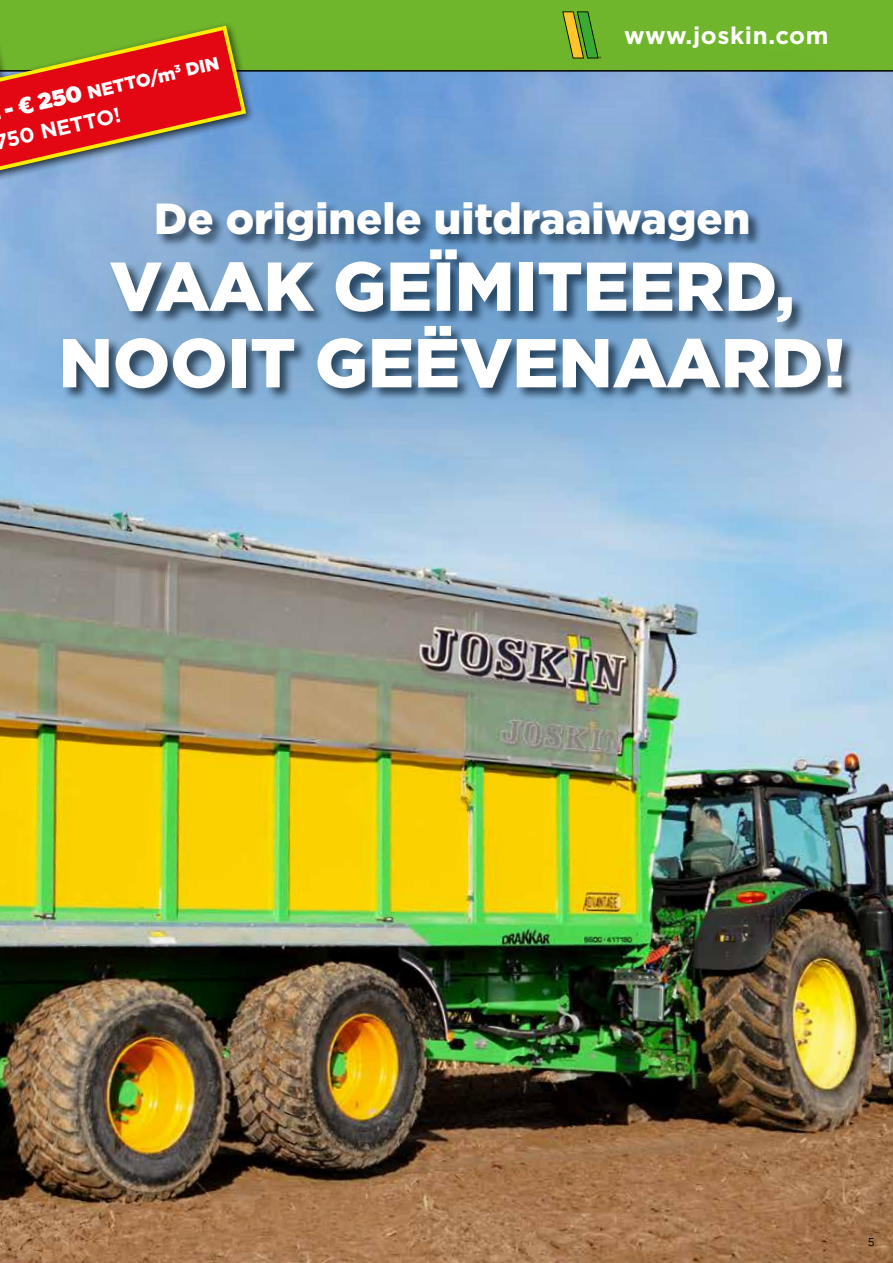
<style>
.page{position:relative;width:893px;height:1263px;background:#fff}
.page>*{position:absolute;margin:0;border:0;box-sizing:border-box;transform-origin:0 0}
.t1{font:900 69px/76.5px "Gotham";color:#fff;text-align:center}
.t2{font:900 43.5px "Gotham";color:#fff}
.t3{font:700 24px "Gotham";letter-spacing:.025em;color:#fff}
.t4{font:700 21px "Gotham";color:#fff}
.t5{font:900 18px "Gotham";color:#fff}
.t6{font:11.25px "Gotham";color:#000}
.s1{font-family:"Gotham Ultra";font-weight:400;font-size:22.5px}
.s2{font-family:"Arial";font-size:22.5px}
</style>
<div class="page">
<img style="left:0;top:558px;width:893px;height:705px">
<div style="left:0;top:0;width:893px;height:37px;background:#70b62c"></div>
<svg style="left:562px;top:11px;width:39px;height:26px"></svg>
<svg style="left:0;top:37px;width:893px;height:521px;background:#7ea4c1"></svg>
<div style="left:0;top:21px;width:256px;height:189px;background:#000;opacity:.75"></div>
<svg style="left:0;top:23px;width:248px;height:178px;background:#ad6255"></svg>
<p class="t5" style="left:2px;top:102px;width:221px;rotate:-13deg"><span class="s1">-</span> <span class="s2">€</span> <span class="s1">250</span> NETTO/m<sup>3</sup> DIN</p>
<p class="t4" style="left:-8px;top:131px;width:131px;rotate:-13deg">750 NETTO!</p>
<p class="t3" style="left:624px;top:21px;width:206px">www.joskin.com</p>
<p class="t2" style="left:154px;top:194px;width:598px">De originele uitdraaiwagen</p>
<p class="t1" style="left:59px;top:246px;width:788px">VAAK GEÏMITEERD,<br>NOOIT GEËVENAARD!</p>
<p class="t6" style="left:868px;top:1235px;width:8px">5</p>
</div>
